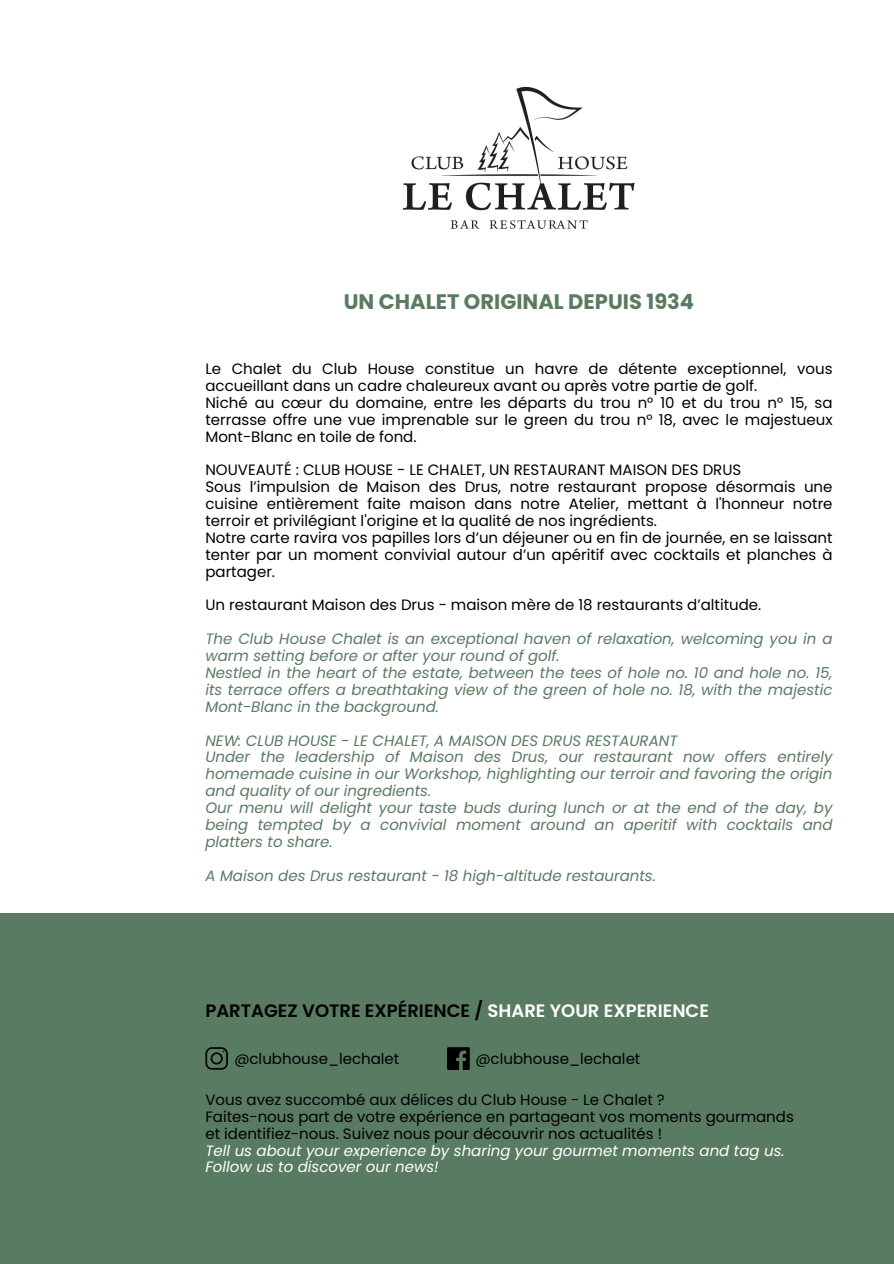
<style>
.page{position:relative;width:894px;height:1264px;background:#fff}
.page>*{position:absolute;margin:0;border:0;box-sizing:border-box;transform-origin:0 0}
.t1{font:700 21px "Poppins";color:#597b62}
.t2{font:600 18px "Poppins";color:#000}
.t3{font:15px/16.8px "Poppins";color:#000;text-align:justify}
.t4{font:italic 15px/16.8px "Poppins";color:#597b62;text-align:justify}
.t5{font:italic 15px "Poppins";color:#fff}
.s1{color:#fff}
</style>
<div class="page">
<div style="left:0;top:912px;width:892px;height:351px;background:#597b62"></div>
<svg style="left:205px;top:1047px;width:23px;height:22px"></svg>
<div style="left:447px;top:1047px;width:22px;height:22px;background:#000"></div>
<svg style="left:456px;top:1050px;width:10px;height:19px"></svg>
<img style="left:403px;top:86px;width:232px;height:143px">
<p class="t1" style="left:344px;top:286px;width:352px">UN CHALET ORIGINAL DEPUIS 1934</p>
<p class="t3" style="left:205px;top:360px;width:628px">Le Chalet du Club House constitue un havre de détente exceptionnel, vous accueillant dans un cadre chaleureux avant ou après votre partie de golf.</p>
<h1 class="t3" style="left:205px;top:394px;width:628px">Niché au cœur du domaine, entre les départs du trou n° 10 et du trou n° 15, sa terrasse offre une vue imprenable sur le green du trou n° 18, avec le majestueux Mont-Blanc en toile de fond.</h1>
<p class="t3" style="left:205px;top:461px;width:537px">NOUVEAUTÉ : CLUB HOUSE - LE CHALET, UN RESTAURANT MAISON DES DRUS</p>
<p class="t3" style="left:205px;top:478px;width:628px">Sous l’impulsion de Maison des Drus, notre restaurant propose désormais une cuisine entièrement faite maison dans notre Atelier, mettant à l'honneur notre terroir et privilégiant l'origine et la qualité de nos ingrédients.</p>
<p class="t3" style="left:205px;top:529px;width:628px">Notre carte ravira vos papilles lors d’un déjeuner ou en fin de journée, en se laissant tenter par un moment convivial autour d’un apéritif avec cocktails et planches à partager.</p>
<p class="t3" style="left:205px;top:596px;width:557px">Un restaurant Maison des Drus - maison mère de 18 restaurants d’altitude.</p>
<p class="t4" style="left:205px;top:630px;width:628px">The Club House Chalet is an exceptional haven of relaxation, welcoming you in a warm setting before or after your round of golf.</p>
<p class="t4" style="left:205px;top:664px;width:628px">Nestled in the heart of the estate, between the tees of hole no. 10 and hole no. 15, its terrace offers a breathtaking view of the green of hole no. 18, with the majestic Mont-Blanc in the background.</p>
<p class="t4" style="left:205px;top:731px;width:473px">NEW: CLUB HOUSE - LE CHALET, A MAISON DES DRUS RESTAURANT</p>
<p class="t4" style="left:205px;top:748px;width:628px">Under the leadership of Maison des Drus, our restaurant now offers entirely homemade cuisine in our Workshop, highlighting our terroir and favoring the origin and quality of our ingredients.</p>
<p class="t4" style="left:205px;top:799px;width:628px">Our menu will delight your taste buds during lunch or at the end of the day, by being tempted by a convivial moment around an aperitif with cocktails and platters to share.</p>
<p class="t4" style="left:205px;top:866px;width:452px">A Maison des Drus restaurant - 18 high-altitude restaurants.</p>
<h2 class="t2" style="left:205px;top:997px;width:505px">PARTAGEZ VOTRE EXPÉRIENCE / <span class="s1">SHARE YOUR EXPERIENCE</span></h2>
<p class="t3" style="left:234px;top:1049px;width:166px">@clubhouse_lechalet</p>
<p class="t3" style="left:205px;top:1091px;width:460px">Vous avez succombé aux délices du Club House - Le Chalet ?</p>
<p class="t3" style="left:205px;top:1108px;width:589px">Faites-nous part de votre expérience en partageant vos moments gourmands</p>
<p class="t3" style="left:205px;top:1124px;width:458px">et identifiez-nous. Suivez nous pour découvrir nos actualités !</p>
<p class="t5" style="left:205px;top:1139px;width:580px">Tell us about your experience by sharing your gourmet moments and tag us.</p>
<p class="t5" style="left:205px;top:1156px;width:235px">Follow us to discover our news!</p>
<p class="t3" style="left:475px;top:1049px;width:166px">@clubhouse_lechalet</p>
</div>
